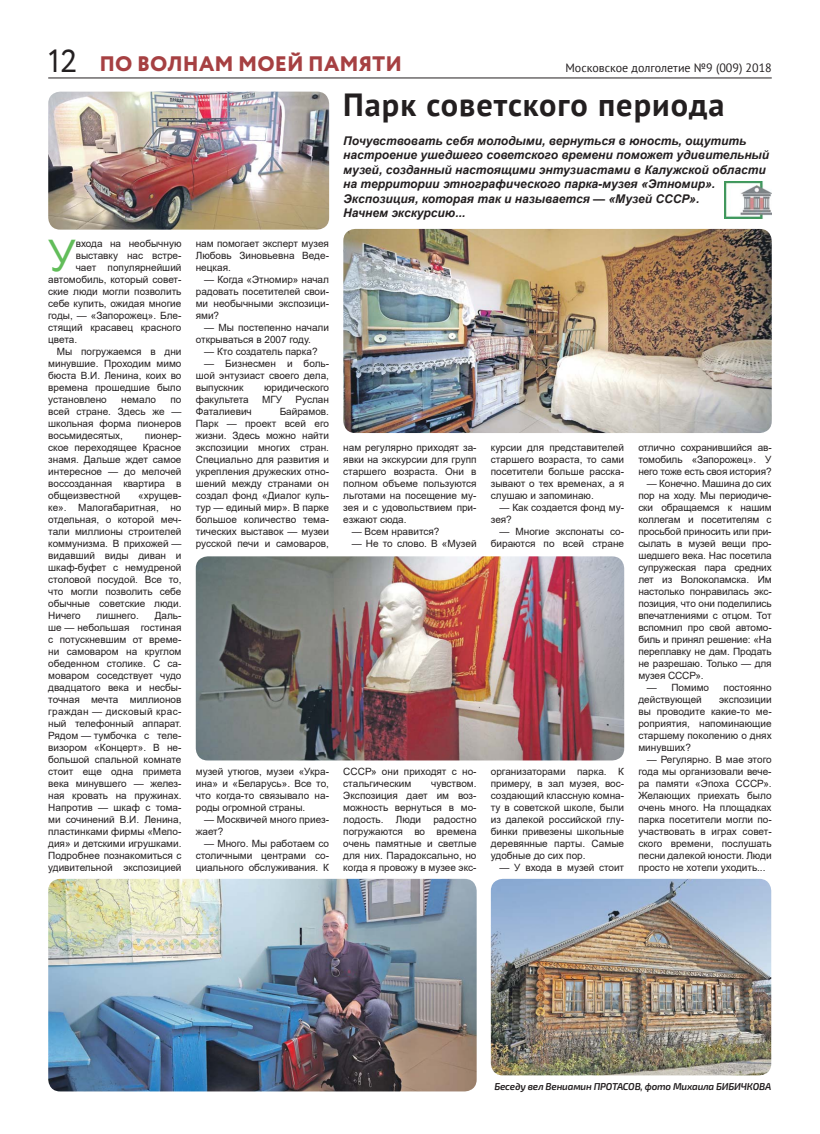
<style>
.page{position:relative;width:820px;height:1134px;background:#fff}
.page>*{position:absolute;margin:0;border:0;box-sizing:border-box;transform-origin:0 0}
.t1{font:43.5px "Arial";color:#62bd5a}
.t2{font:700 32px "PT Sans";letter-spacing:.03em;color:#231f20}
.t3{font:32px "Circe";color:#231f20}
.t4{font:800 21px "Circe";letter-spacing:.01em;color:#a64042}
.t5{font:italic 700 12px/14.4px "Arial";color:#231f20}
.t6{font:12px "PT Sans";color:#231f20}
.t7{font:10px/12px "Arial";color:#231f20;text-align:justify}
.t8{font:italic 600 10px "Exo 2";letter-spacing:-.02em;color:#231f20}
</style>
<div class="page">
<hr style="left:48px;top:77px;width:723px;height:1px;background:#231f20">
<img style="left:343px;top:229px;width:428px;height:204px;border-radius:12px">
<img style="left:196px;top:556px;width:428px;height:204px;border-radius:12px">
<img style="left:49px;top:879px;width:427px;height:212px;border-radius:12px">
<img style="left:48px;top:92px;width:281px;height:138px;border-radius:12px">
<img style="left:490px;top:879px;width:281px;height:196px;border-radius:12px">
<img style="left:724px;top:181px;width:47px;height:37px">
<h2 class="t3" style="left:48px;top:39px;width:30px">12</h2>
<h3 class="t4" style="left:99px;top:52px;width:304px">ПО ВОЛНАМ МОЕЙ ПАМЯТИ</h3>
<p class="t6" style="left:565px;top:59px;width:208px">Московское долголетие №9 (009) 2018</p>
<h2 class="t2" style="left:343px;top:84px;width:382px">Парк советского периода</h2>
<p class="t5" style="left:343px;top:134px;width:427px">Почувствовать себя молодыми, вернуться в юность, ощутить настроение ушедшего советского времени поможет удивительный музей, созданный настоящими энтузиастами в Калужской области на территории этнографического парка-музея «Этномир».<br>Экспозиция, которая так и называется — «Музей СССР».<br>Начнем экскурсию...</p>
<h1 class="t1" style="left:48px;top:231px;width:29px">У</h1>
<p class="t7" style="left:76px;top:237px;width:107px">входа на необычную</p>
<p class="t7" style="left:76px;top:249px;width:107px">выставку нас встре-</p>
<p class="t7" style="left:76px;top:261px;width:107px">чает популярнейший</p>
<p class="t7" style="left:48px;top:273px;width:135px">автомобиль, который совет-</p>
<p class="t7" style="left:48px;top:285px;width:135px">ские люди могли позволить</p>
<p class="t7" style="left:48px;top:297px;width:135px">себе купить, ожидая многие</p>
<p class="t7" style="left:48px;top:309px;width:135px">годы, — «Запорожец». Бле-</p>
<p class="t7" style="left:48px;top:321px;width:135px">стящий красавец красного</p>
<p class="t7" style="left:48px;top:333px;width:30px">цвета.</p>
<p class="t7" style="left:57px;top:345px;width:126px">Мы погружаемся в дни</p>
<p class="t7" style="left:48px;top:357px;width:135px">минувшие. Проходим мимо</p>
<p class="t7" style="left:48px;top:369px;width:135px">бюста В.И. Ленина, коих во</p>
<p class="t7" style="left:48px;top:381px;width:135px">времена прошедшие было</p>
<p class="t7" style="left:48px;top:393px;width:60px">установлено</p>
<p class="t7" style="left:121px;top:393px;width:37px">немало</p>
<p class="t7" style="left:48px;top:393px;width:135px;text-indent:122px">по всей стране. Здесь же — школьная форма пионеров восьмидесятых,</p>
<p class="t7" style="left:48px;top:429px;width:135px;text-indent:97px">пионер&shy;ское переходящее Красное знамя. Дальше ждет самое интересное — до мелочей воссозданная квартира в общеизвестной</p>
<p class="t7" style="left:48px;top:489px;width:135px;text-indent:90px">«хрущев&shy;ке». Малогабаритная, но отдельная, о которой меч&shy;тали миллионы строителей коммунизма. В прихожей — видавший виды диван и шкаф-буфет с немудреной столовой посудой. Все то, что могли позволить себе обычные советские люди.<br>Ничего</p>
<p class="t7" style="left:48px;top:609px;width:135px;text-indent:106px">Даль&shy;ше — небольшая гостиная с потускневшим от време&shy;ни самоваром на круглом обеденном столике. С са&shy;моваром соседствует чудо двадцатого века и несбы&shy;точная мечта миллионов граждан — дисковый крас&shy;ный телефонный аппарат.<br>Рядом — тумбочка с теле&shy;визором «Концерт». В не&shy;большой спальной комнате стоит еще одна примета века минувшего — желез&shy;ная кровать на пружинах.<br>Напротив — шкаф с тома&shy;ми сочинений В.И. Ленина, пластинками фирмы «Мело&shy;дия» и детскими игрушками.<br>Подробнее познакомиться с удивительной экспозицией</p>
<p class="t7" style="left:97px;top:609px;width:44px">лишнего.</p>
<p class="t7" style="left:196px;top:237px;width:135px">нам помогает эксперт музея Любовь Зиновьевна Веде&shy;нецкая.</p>
<p class="t7" style="left:196px;top:273px;width:135px;text-indent:9px">— Когда «Этномир» начал радовать посетителей свои&shy;ми необычными экспозици&shy;ями?</p>
<p class="t7" style="left:196px;top:321px;width:135px;text-indent:9px">— Мы постепенно начали открываться в 2007 году.</p>
<p class="t7" style="left:204px;top:345px;width:115px">— Кто создатель парка?</p>
<p class="t7" style="left:196px;top:357px;width:135px;text-indent:9px">— Бизнесмен и боль&shy;шой энтузиаст своего дела, выпускник</p>
<p class="t7" style="left:264px;top:381px;width:66px">юридического</p>
<p class="t7" style="left:196px;top:393px;width:55px">факультета</p>
<p class="t7" style="left:262px;top:393px;width:22px">МГУ</p>
<p class="t7" style="left:295px;top:393px;width:35px">Руслан</p>
<p class="t7" style="left:196px;top:405px;width:58px">Фаталиевич</p>
<p class="t7" style="left:196px;top:405px;width:135px;text-indent:84px">Байрамов.<br>Парк — проект всей его жизни. Здесь можно найти экспозиции многих стран.<br>Специально для развития и укрепления дружеских отно&shy;шений между странами он создал фонд «Диалог куль&shy;тур — единый мир». В парке большое количество тема&shy;тических выставок — музеи русской печи и самоваров,</p>
<p class="t7" style="left:196px;top:765px;width:135px">музей утюгов, музеи «Укра&shy;ина» и «Беларусь». Все то, что когда-то связывало на&shy;роды огромной страны.</p>
<p class="t7" style="left:196px;top:813px;width:135px;text-indent:9px">— Москвичей много приез&shy;жает?</p>
<p class="t7" style="left:196px;top:837px;width:135px;text-indent:9px">— Много. Мы работаем со столичными центрами со&shy;циального обслуживания. К</p>
<p class="t7" style="left:343px;top:441px;width:135px">нам регулярно приходят за&shy;явки на экскурсии для групп старшего возраста. Они в полном объеме пользуются льготами на посещение му&shy;зея и с удовольствием при&shy;езжают сюда.</p>
<p class="t7" style="left:351px;top:525px;width:89px">— Всем нравится?</p>
<p class="t7" style="left:351px;top:537px;width:126px">— Не то слово. В «Музей</p>
<p class="t7" style="left:343px;top:765px;width:135px">СССР» они приходят с но&shy;стальгическим</p>
<p class="t7" style="left:343px;top:777px;width:135px;text-indent:88px">чувством.<br>Экспозиция дает им воз&shy;можность вернуться в мо&shy;лодость. Люди радостно погружаются во времена очень памятные и светлые для них. Парадоксально, но когда я провожу в музее экс-</p>
<p class="t7" style="left:490px;top:441px;width:135px">курсии для представителей старшего возраста, то сами посетители больше расска&shy;зывают о тех временах, а я слушаю и запоминаю.</p>
<p class="t7" style="left:490px;top:501px;width:135px;text-indent:9px">— Как создается фонд му&shy;зея?</p>
<p class="t7" style="left:490px;top:525px;width:135px;text-align:right">— Многие экспонаты со&shy;бираются по всей стране</p>
<p class="t7" style="left:490px;top:765px;width:135px">организаторами парка. К примеру, в зал музея, вос&shy;создающий классную комна&shy;ту в советской школе, были из далекой российской глу&shy;бинки привезены школьные деревянные парты. Самые удобные до сих пор.</p>
<p class="t7" style="left:499px;top:861px;width:126px">— У входа в музей стоит</p>
<p class="t7" style="left:638px;top:441px;width:135px">отлично сохранившийся ав&shy;томобиль «Запорожец». У него тоже есть своя история?</p>
<p class="t7" style="left:638px;top:477px;width:135px;text-indent:9px">— Конечно. Машина до сих пор на ходу. Мы периодиче&shy;ски обращаемся к нашим коллегам и посетителям с просьбой приносить или при&shy;сылать в музей вещи про&shy;шедшего века. Нас посетила супружеская пара средних лет из Волоколамска. Им настолько понравилась экс&shy;позиция, что они поделились впечатлениями с отцом. Тот вспомнил про свой автомо&shy;биль и принял решение: «На переплавку не дам. Продать не разрешаю. Только — для музея СССР».</p>
<p class="t7" style="left:646px;top:681px;width:64px">— Помимо</p>
<p class="t7" style="left:723px;top:681px;width:50px">постоянно</p>
<p class="t7" style="left:638px;top:693px;width:65px">действующей</p>
<p class="t7" style="left:638px;top:693px;width:135px;text-indent:81px">экспозиции вы проводите какие-то ме&shy;роприятия, напоминающие старшему поколению о днях минувших?</p>
<p class="t7" style="left:638px;top:753px;width:135px;text-indent:9px">— Регулярно. В мае этого года мы организовали вече&shy;ра памяти «Эпоха СССР».<br>Желающих приехать было очень много. На площадках парка посетители могли по&shy;участвовать в играх совет&shy;ского времени, послушать песни далекой юности. Люди просто не хотели уходить...</p>
<p class="t8" style="left:494px;top:1080px;width:278px">Беседу вел Вениамин ПРОТАСОВ, фото Михаила БИБИЧКОВА</p>
</div>
